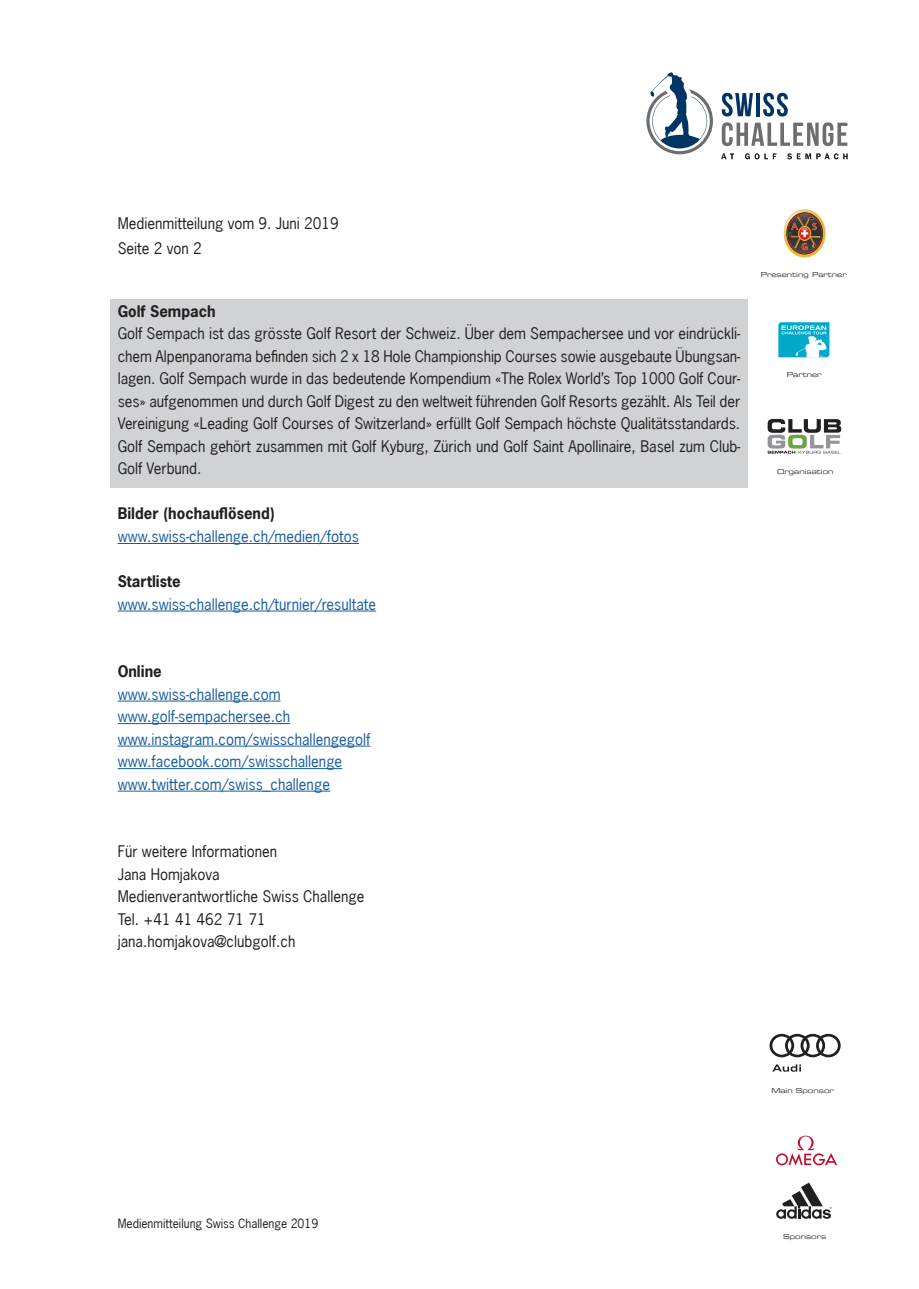
<style>
.page{position:relative;width:919px;height:1289px;background:#fff}
.page>*{position:absolute;margin:0;border:0;box-sizing:border-box;transform-origin:0 0}
.t1{font:15px/22.5px "News Gothic";color:#231f20;text-align:justify}
.t2{font:15px/22.5px "News Gothic";color:#175d9e}
.t3{font:700 15px "News Gothic";color:#231f20}
.t4{font:12px "News Gothic";color:#231f20}
.t5{font:6.75px "Eurostile LT Extended Two";color:#231f20}
.s1{font-weight:700;color:#231f20}
</style>
<div class="page">
<svg style="left:721px;top:93px;width:31px;height:23px"></svg>
<hr style="left:756px;top:93px;width:3px;height:23px;background:#003465">
<svg style="left:763px;top:93px;width:24px;height:23px"></svg>
<svg style="left:721px;top:122px;width:126px;height:24px"></svg>
<svg style="left:646px;top:72px;width:67px;height:82px"></svg>
<svg style="left:721px;top:154px;width:13px;height:5px"></svg>
<svg style="left:745px;top:153px;width:31px;height:6px"></svg>
<svg style="left:787px;top:153px;width:60px;height:6px"></svg>
<svg style="left:767px;top:419px;width:74px;height:34px"></svg>
<svg style="left:784px;top:210px;width:41px;height:47px"></svg>
<svg style="left:778px;top:322px;width:51px;height:35px;background:#43bfd9"></svg>
<svg style="left:776px;top:1135px;width:61px;height:30px"></svg>
<svg style="left:776px;top:1182px;width:55px;height:36px"></svg>
<svg style="left:772px;top:1064px;width:28px;height:7px"></svg>
<svg style="left:769px;top:1033px;width:71px;height:24px"></svg>
<div style="left:111px;top:300px;width:636px;height:188px;background:#d1d2d4"></div>
<hr style="left:118px;top:543px;width:241px;height:1px;background:#175d9e">
<hr style="left:118px;top:610px;width:258px;height:1px;background:#175d9e">
<hr style="left:118px;top:700px;width:162px;height:1px;background:#175d9e">
<hr style="left:118px;top:723px;width:172px;height:1px;background:#175d9e">
<hr style="left:118px;top:745px;width:252px;height:1px;background:#175d9e">
<hr style="left:118px;top:768px;width:224px;height:1px;background:#175d9e">
<hr style="left:118px;top:790px;width:212px;height:1px;background:#175d9e">
<p class="t1" style="left:118px;top:211px;width:223px">Medienmitteilung vom 9. Juni 2019</p>
<p class="t1" style="left:118px;top:237px;width:86px">Seite 2 von 2</p>
<p class="t3" style="left:118px;top:301px;width:99px">Golf Sempach</p>
<p class="t1" style="left:118px;top:322px;width:624px">Golf Sempach ist das grösste Golf Resort der Schweiz. Über dem Sempachersee und vor eindrückli&shy;chem Alpenpanorama befinden sich 2 x 18 Hole Championship Courses sowie ausgebaute Übungsan&shy;lagen. Golf Sempach wurde in das bedeutende Kompendium «The Rolex World’s Top 1000 Golf Cour&shy;ses» aufgenommen und durch Golf Digest zu den weltweit führenden Golf Resorts gezählt. Als Teil der Vereinigung «Leading Golf Courses of Switzerland» erfüllt Golf Sempach höchste Qualitätsstandards.<br>Golf Sempach gehört zusammen mit Golf Kyburg, Zürich und Golf Saint Apollinaire, Basel zum Club-Golf Verbund.</p>
<p class="t2" style="left:118px;top:502px;width:243px"><span class="s1">Bilder (hochauflösend) </span>www.swiss-challenge.ch/medien/fotos</p>
<p class="t2" style="left:118px;top:570px;width:260px"><span class="s1">Startliste </span>www.swiss-challenge.ch/turnier/resultate</p>
<p class="t5" style="left:760px;top:270px;width:88px">Presenting Partner</p>
<p class="t5" style="left:786px;top:370px;width:36px">Partner</p>
<p class="t5" style="left:777px;top:467px;width:58px">Organisation</p>
<p class="t3" style="left:118px;top:661px;width:46px">Online</p>
<p class="t2" style="left:118px;top:682px;width:164px">www.swiss-challenge.com</p>
<p class="t2" style="left:118px;top:705px;width:174px">www.golf-sempachersee.ch</p>
<p class="t2" style="left:118px;top:727px;width:254px">www.instagram.com/swisschallengegolf</p>
<p class="t2" style="left:118px;top:750px;width:226px">www.facebook.com/swisschallenge</p>
<p class="t2" style="left:118px;top:772px;width:214px">www.twitter.com/swiss_challenge</p>
<p class="t1" style="left:118px;top:840px;width:161px">Für weitere Informationen</p>
<p class="t1" style="left:118px;top:862px;width:248px">Jana Homjakova<br>Medienverantwortliche Swiss Challenge</p>
<p class="t1" style="left:118px;top:907px;width:150px">Tel. +41 41 462 71 71</p>
<p class="t1" style="left:118px;top:930px;width:179px">jana.homjakova@clubgolf.ch</p>
<p class="t4" style="left:118px;top:1215px;width:202px">Medienmitteilung Swiss Challenge 2019</p>
<p class="t5" style="left:771px;top:1085px;width:64px">Main Sponsor</p>
<p class="t5" style="left:783px;top:1231px;width:45px">Sponsors</p>
</div>
